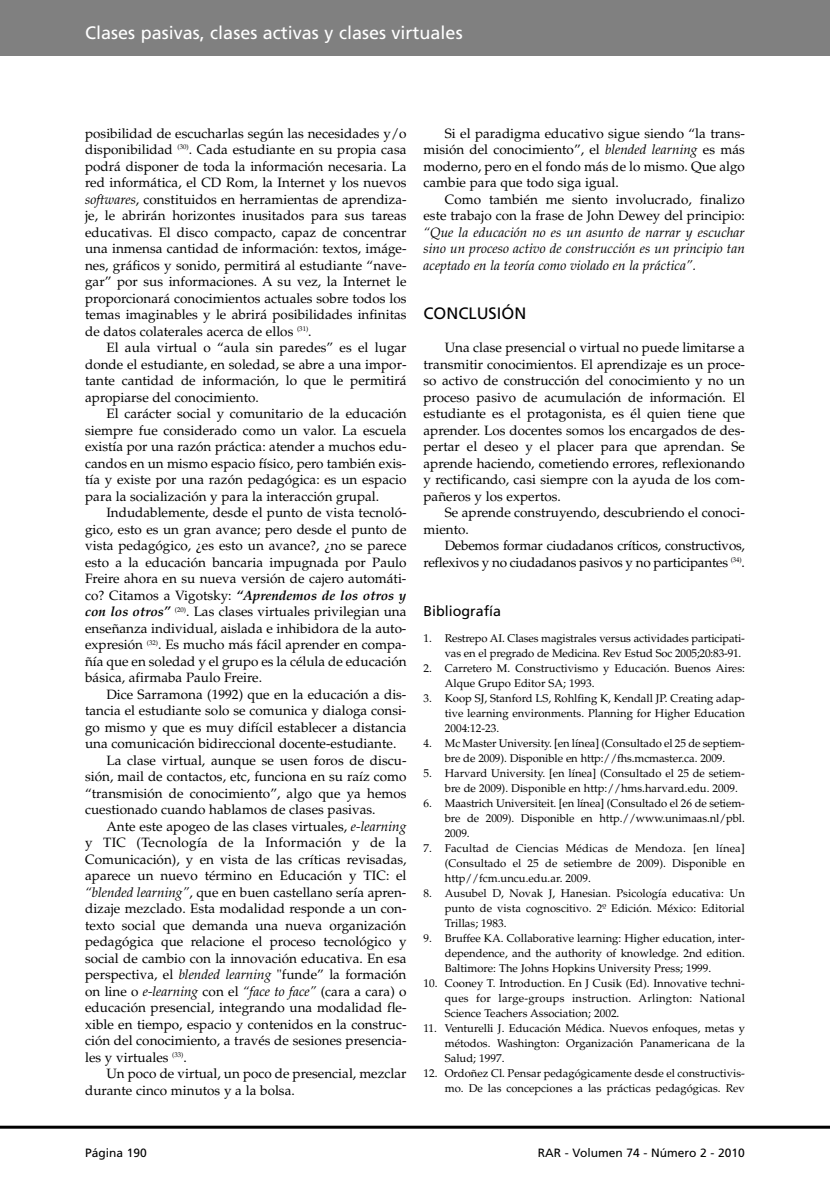
<style>
.page{position:relative;width:830px;height:1191px;background:#fff}
.page>*{position:absolute;margin:0;border:0;box-sizing:border-box;transform-origin:0 0}
.t1{font:18px "Frutiger";color:#fff}
.t2{font:16.5px "Frutiger";color:#000}
.t3{font:14.25px "Frutiger";color:#000}
.t4{font:13.5px/16.5px "Palatino";color:#000;text-align:justify}
.t5{font:italic 13.5px/16.5px "Palatino";color:#000;text-align:justify}
.t6{font:13.5px/16.5px "Palatino";letter-spacing:-.02em;color:#000;text-align:right}
.t7{font:13.5px "Palatino";letter-spacing:.02em;color:#000}
.t8{font:12px "Frutiger";color:#000}
.t9{font:11.25px/15px "Palatino";color:#000;text-align:justify}
.s1{font-style:italic}
.s2{font-weight:700;font-style:italic}
</style>
<div class="page">
<div style="left:0;top:0;width:829px;height:55px;background:#808080"></div>
<hr style="left:0;top:1125px;width:829px;height:3px;background:#000">
<h1 class="t1" style="left:85px;top:26px;width:379px">Clases pasivas, clases activas y clases virtuales</h1>
<p class="t4" style="left:85px;top:126px;width:323px">posibilidad de escucharlas según las necesidades y/o disponibilidad <sup>(30)</sup>. Cada estudiante en su propia casa podrá disponer de toda la información necesaria. La red informática, el CD Rom, la Internet y los nuevos <span class="s1">softwares</span>, constituidos en herramientas de aprendiza&shy;je, le abrirán horizontes inusitados para sus tareas educativas. El disco compacto, capaz de concentrar una inmensa cantidad de información: textos, imáge&shy;nes, gráficos y sonido, permitirá al estudiante “nave&shy;gar” por sus informaciones. A su vez, la Internet le proporcionará conocimientos actuales sobre todos los temas imaginables y le abrirá posibilidades infinitas de datos colaterales acerca de ellos <sup>(31)</sup>.</p>
<p class="t4" style="left:85px;top:341px;width:323px;text-indent:21px">El aula virtual o “aula sin paredes” es el lugar donde el estudiante, en soledad, se abre a una impor&shy;tante cantidad de información, lo que le permitirá apropiarse del conocimiento.</p>
<p class="t4" style="left:85px;top:407px;width:323px;text-indent:21px">El carácter social y comunitario de la educación siempre fue considerado como un valor. La escuela existía por una razón práctica: atender a muchos edu&shy;candos en un mismo espacio físico, pero también exis&shy;tía y existe por una razón pedagógica: es un espacio para la socialización y para la interacción grupal.</p>
<p class="t4" style="left:85px;top:506px;width:323px;text-indent:21px">Indudablemente, desde el punto de vista tecnoló&shy;gico, esto es un gran avance; pero desde el punto de vista pedagógico, ¿es esto un avance?, ¿no se parece esto a la educación bancaria impugnada por Paulo Freire ahora en su nueva versión de cajero automáti&shy;co? Citamos a Vigotsky: <span class="s2">“Aprendemos de los otros y con los otros”</span> <sup>(20)</sup>. Las clases virtuales privilegian una enseñanza individual, aislada e inhibidora de la auto&shy;expresión <sup>(32)</sup>. Es mucho más fácil aprender en compa&shy;ñía que en soledad y el grupo es la célula de educación básica, afirmaba Paulo Freire.</p>
<p class="t4" style="left:106px;top:687px;width:301px">Dice Sarramona (1992) que en la educación a dis-</p>
<p class="t4" style="left:85px;top:704px;width:323px">tancia el estudiante solo se comunica y dialoga consi-</p>
<p class="t4" style="left:85px;top:720px;width:323px">go mismo y que es muy difícil establecer a distancia</p>
<p class="t4" style="left:85px;top:737px;width:312px">una comunicación bidireccional docente-estudiante.</p>
<p class="t4" style="left:106px;top:753px;width:301px">La clase virtual, aunque se usen foros de discu-</p>
<p class="t4" style="left:85px;top:770px;width:323px">sión, mail de contactos, etc, funciona en su raíz como</p>
<p class="t4" style="left:85px;top:786px;width:323px">“transmisión de conocimiento”, algo que ya hemos</p>
<p class="t4" style="left:85px;top:803px;width:292px">cuestionado cuando hablamos de clases pasivas.</p>
<p class="t4" style="left:106px;top:819px;width:301px">Ante este apogeo de las clases virtuales, <span class="s1">e-learning</span></p>
<p class="t7" style="left:85px;top:837px;width:323px">y TIC (Tecnología de la Información y de la</p>
<p class="t4" style="left:85px;top:852px;width:323px">Comunicación), y en vista de las críticas revisadas,</p>
<p class="t4" style="left:85px;top:869px;width:323px">aparece un nuevo término en Educación y TIC: el</p>
<p class="t4" style="left:85px;top:885px;width:323px"><span class="s1">“blended learning”</span>, que en buen castellano sería apren-</p>
<p class="t4" style="left:85px;top:902px;width:323px">dizaje mezclado. Esta modalidad responde a un con-</p>
<p class="t4" style="left:85px;top:918px;width:323px">texto social que demanda una nueva organización</p>
<p class="t4" style="left:85px;top:935px;width:323px">pedagógica que relacione el proceso tecnológico y</p>
<p class="t4" style="left:85px;top:951px;width:323px">social de cambio con la innovación educativa. En esa</p>
<p class="t4" style="left:85px;top:968px;width:323px">perspectiva, el <span class="s1">blended learning</span> "funde” la formación</p>
<p class="t4" style="left:85px;top:984px;width:323px">on line o <span class="s1">e-learning</span> con el <span class="s1">“face to face”</span> (cara a cara) o</p>
<p class="t4" style="left:85px;top:1001px;width:323px">educación presencial, integrando una modalidad fle-</p>
<p class="t4" style="left:85px;top:1017px;width:323px">xible en tiempo, espacio y contenidos en la construc-</p>
<p class="t4" style="left:85px;top:1034px;width:323px">ción del conocimiento, a través de sesiones presencia-</p>
<p class="t4" style="left:85px;top:1050px;width:103px">les y virtuales <sup>(33)</sup>.</p>
<p class="t4" style="left:106px;top:1067px;width:301px">Un poco de virtual, un poco de presencial, mezclar</p>
<p class="t4" style="left:85px;top:1083px;width:211px">durante cinco minutos y a la bolsa.</p>
<p class="t4" style="left:423px;top:126px;width:323px;text-indent:21px">Si el paradigma educativo sigue siendo “la trans&shy;misión del conocimiento”, el <span class="s1">blended learning</span> es más moderno, pero en el fondo más de lo mismo. Que algo cambie para que todo siga igual.</p>
<p class="t4" style="left:423px;top:192px;width:323px;text-align:right">Como también me siento involucrado, finalizo este trabajo con la frase de John Dewey del principio:</p>
<p class="t5" style="left:423px;top:225px;width:323px">“Que la educación no es un asunto de narrar y escuchar sino un proceso activo de construcción es un principio tan aceptado en la teoría como violado en la práctica”.</p>
<p class="t2" style="left:423px;top:307px;width:104px">CONCLUSIÓN</p>
<p class="t4" style="left:423px;top:341px;width:323px;text-indent:21px">Una clase presencial o virtual no puede limitarse a transmitir conocimientos. El aprendizaje es un proce&shy;so activo de construcción del conocimiento y no un proceso pasivo de acumulación de información. El estudiante es el protagonista, es él quien tiene que aprender. Los docentes somos los encargados de des&shy;pertar el deseo y el placer para que aprendan. Se aprende haciendo, cometiendo errores, reflexionando y rectificando, casi siempre con la ayuda de los com&shy;pañeros y los expertos.</p>
<p class="t4" style="left:423px;top:506px;width:323px;text-indent:21px">Se aprende construyendo, descubriendo el conoci&shy;miento.</p>
<p class="t6" style="left:423px;top:539px;width:323px">Debemos formar ciudadanos críticos, constructivos, reflexivos y no ciudadanos pasivos y no participantes <sup>(34)</sup>.</p>
<p class="t3" style="left:423px;top:605px;width:79px">Bibliografía</p>
<p class="t9" style="left:444px;top:631px;width:301px;text-indent:-21px">1. Restrepo AI. Clases magistrales versus actividades participati&shy;vas en el pregrado de Medicina. Rev Estud Soc 2005;20:83-91.</p>
<p class="t9" style="left:444px;top:661px;width:301px;text-indent:-21px">2. Carretero M. Constructivismo y Educación. Buenos Aires:<br>Alque Grupo Editor SA; 1993.</p>
<p class="t9" style="left:444px;top:691px;width:301px;text-indent:-21px">3. Koop SJ, Stanford LS, Rohlfing K, Kendall JP. Creating adap&shy;tive learning environments. Planning for Higher Education 2004:12-23.</p>
<p class="t9" style="left:423px;top:736px;width:323px;text-align:center">4. Mc Master University. [en línea] (Consultado el 25 de septiem&shy;bre de 2009). Disponible en http://fhs.mcmaster.ca. 2009.</p>
<p class="t9" style="left:444px;top:766px;width:301px;text-indent:-21px">5. Harvard University. [en línea] (Consultado el 25 de setiem&shy;bre de 2009). Disponible en http://hms.harvard.edu. 2009.</p>
<p class="t9" style="left:444px;top:796px;width:301px;text-indent:-21px">6. Maastrich Universiteit. [en línea] (Consultado el 26 de setiem&shy;bre de 2009). Disponible en http.//www.unimaas.nl/pbl.<br>2009.</p>
<p class="t9" style="left:444px;top:841px;width:301px;text-indent:-21px">7. Facultad de Ciencias Médicas de Mendoza. [en línea] (Consultado el 25 de setiembre de 2009). Disponible en http//fcm.uncu.edu.ar. 2009.</p>
<p class="t9" style="left:444px;top:886px;width:301px;text-indent:-21px">8. Ausubel D, Novak J, Hanesian. Psicología educativa: Un punto de vista cognoscitivo. 2º Edición. México: Editorial Trillas; 1983.</p>
<p class="t9" style="left:444px;top:931px;width:301px;text-indent:-21px">9. Bruffee KA. Collaborative learning: Higher education, inter&shy;dependence, and the authority of knowledge. 2nd edition.<br>Baltimore: The Johns Hopkins University Press; 1999.</p>
<p class="t9" style="left:444px;top:976px;width:301px;text-indent:-21px">10. Cooney T. Introduction. En J Cusik (Ed). Innovative techni&shy;ques for large-groups instruction. Arlington: National Science Teachers Association; 2002.</p>
<p class="t9" style="left:444px;top:1021px;width:301px;text-indent:-21px">11. Venturelli J. Educación Médica. Nuevos enfoques, metas y métodos. Washington: Organización Panamericana de la Salud; 1997.</p>
<p class="t9" style="left:423px;top:1066px;width:323px;text-align:right">12. Ordoñez Cl. Pensar pedagógicamente desde el constructivis&shy;mo. De las concepciones a las prácticas pedagógicas. Rev</p>
<p class="t8" style="left:85px;top:1148px;width:63px">Página 190</p>
<p class="t8" style="left:537px;top:1148px;width:208px">RAR - Volumen 74 - Número 2 - 2010</p>
</div>
